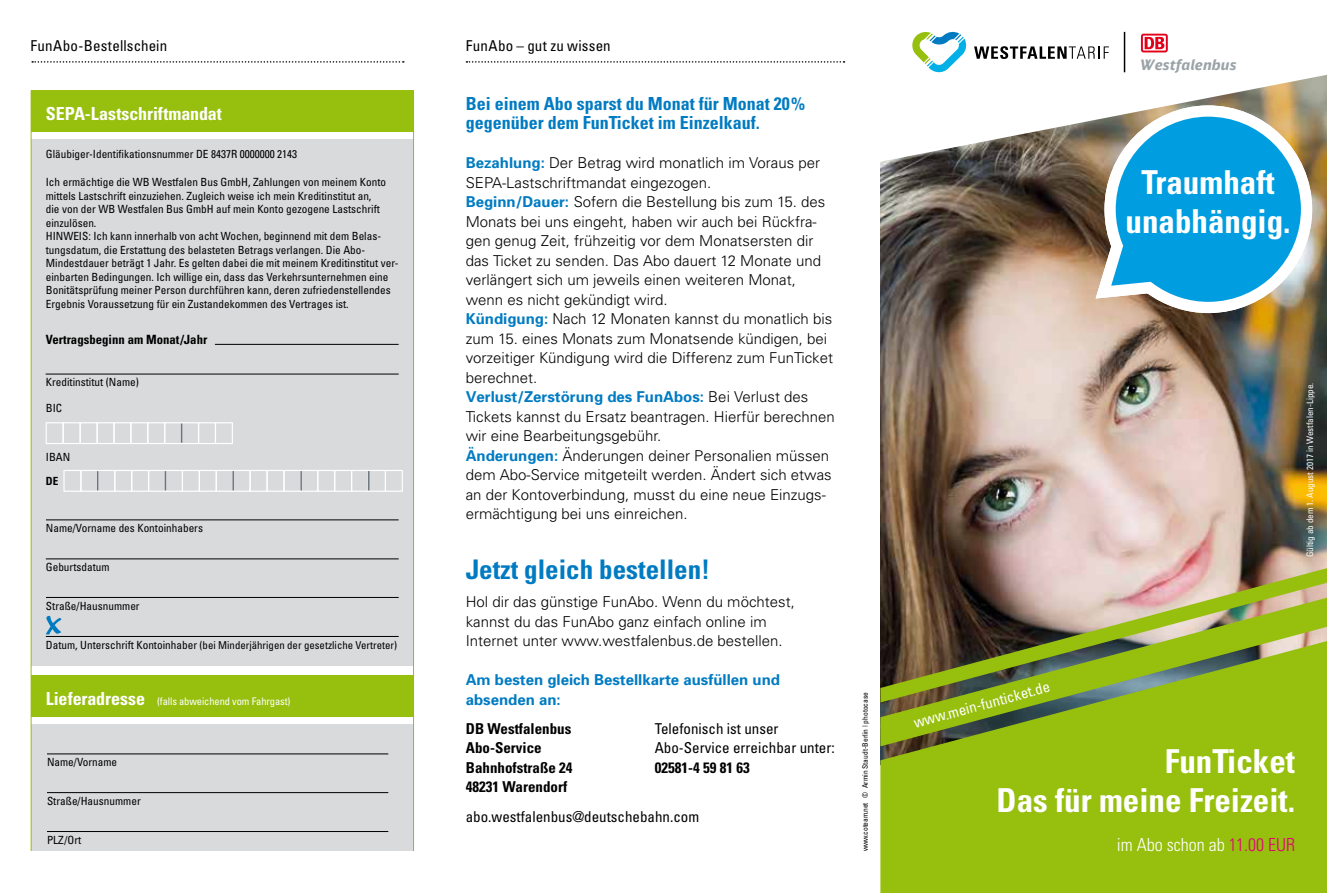
<style>
.page{position:relative;width:1327px;height:893px;background:#fff}
.page>*{position:absolute;margin:0;border:0;box-sizing:border-box;transform-origin:0 0}
.t1{font:700 condensed 33px/39px "Univers";color:#fff;text-align:right}
.t2{font:700 condensed 27px "Univers";color:#007bc2}
.t3{font:700 condensed 18px/19.5px "Univers";color:#007bc2}
.t4{font:700 condensed 18px "Univers";letter-spacing:-.005em;color:#fff}
.t5{font:300 condensed 18px "Univers";color:#fff}
.t6{font:300 15px/19.5px "Univers";color:#000}
.t7{font:condensed 15px/19.5px "Univers";color:#000}
.t8{font:700 condensed 15px/19.5px "Univers";color:#000}
.t9{font:700 15px/19.5px "Univers";color:#007bc2}
.t10{font:condensed 15px "Univers";color:#fff}
.t11{font:italic 700 14.4px "DB Sans Alternate";letter-spacing:.01em;color:#9aa3a8}
.t12{font:700 condensed 12.75px "Univers";color:#000}
.t13{font:condensed 11.25px/13.5px "Univers";color:#000}
.t14{font:700 condensed 11.25px "Univers";color:#000}
.t15{font:condensed 10.8px "Univers";color:#000}
.t16{font:condensed 10.5px "Univers";letter-spacing:-.01em;color:#fff}
.t17{font:condensed 9px "Univers";color:#fff}
.t18{font:condensed 7.5px "Univers";color:#000}
.s1{font-size:11.25px}
.s2{font-weight:700;color:#007bc2}
.s3{color:#e2007a}
</style>
<div class="page">
<svg style="left:466px;top:61px;width:378px;height:2px"></svg>
<svg style="left:32px;top:61px;width:372px;height:2px"></svg>
<div style="left:31px;top:90px;width:382px;height:42px;background:#97bf0d"></div>
<div style="left:31px;top:675px;width:382px;height:42px;background:#97bf0d"></div>
<div style="left:31px;top:139px;width:382px;height:527px;background:#d9dadb"></div>
<div style="left:31px;top:724px;width:382px;height:127px;background:#d9dadb"></div>
<hr style="left:215px;top:344px;width:184px;height:1px;background:#000">
<hr style="left:46px;top:374px;width:353px;height:1px;background:#000">
<hr style="left:46px;top:559px;width:353px;height:1px;background:#000">
<hr style="left:46px;top:520px;width:353px;height:1px;background:#000">
<hr style="left:47px;top:754px;width:341px;height:1px;background:#000">
<hr style="left:47px;top:792px;width:341px;height:1px;background:#000">
<hr style="left:47px;top:831px;width:341px;height:1px;background:#000">
<hr style="left:46px;top:636px;width:353px;height:1px;background:#000">
<hr style="left:46px;top:597px;width:353px;height:1px;background:#000">
<div style="left:113px;top:422px;width:18px;height:22px;border:1px solid #fff"></div>
<div style="left:181px;top:422px;width:18px;height:22px;border:1px solid #fff"></div>
<div style="left:147px;top:422px;width:18px;height:22px;border:1px solid #fff"></div>
<div style="left:215px;top:422px;width:18px;height:22px;border:1px solid #fff"></div>
<div style="left:80px;top:422px;width:18px;height:22px;border:1px solid #fff"></div>
<div style="left:63px;top:422px;width:18px;height:22px;border:1px solid #fff"></div>
<div style="left:46px;top:422px;width:18px;height:22px;border:1px solid #fff"></div>
<div style="left:130px;top:422px;width:18px;height:22px;border:1px solid #fff"></div>
<div style="left:198px;top:422px;width:18px;height:22px;border:1px solid #fff"></div>
<div style="left:97px;top:422px;width:18px;height:22px;border:1px solid #fff"></div>
<div style="left:164px;top:422px;width:18px;height:22px;border:1px solid #fff"></div>
<svg style="left:181px;top:423px;width:1px;height:20px"></svg>
<div style="left:216px;top:470px;width:18px;height:22px;border:1px solid #fff"></div>
<div style="left:283px;top:470px;width:18px;height:22px;border:1px solid #fff"></div>
<div style="left:351px;top:470px;width:18px;height:22px;border:1px solid #fff"></div>
<div style="left:182px;top:470px;width:18px;height:22px;border:1px solid #fff"></div>
<div style="left:317px;top:470px;width:18px;height:22px;border:1px solid #fff"></div>
<div style="left:385px;top:470px;width:18px;height:22px;border:1px solid #fff"></div>
<div style="left:250px;top:470px;width:18px;height:22px;border:1px solid #fff"></div>
<div style="left:233px;top:470px;width:18px;height:22px;border:1px solid #fff"></div>
<div style="left:300px;top:470px;width:18px;height:22px;border:1px solid #fff"></div>
<div style="left:368px;top:470px;width:18px;height:22px;border:1px solid #fff"></div>
<div style="left:199px;top:470px;width:18px;height:22px;border:1px solid #fff"></div>
<div style="left:266px;top:470px;width:18px;height:22px;border:1px solid #fff"></div>
<div style="left:334px;top:470px;width:18px;height:22px;border:1px solid #fff"></div>
<div style="left:63px;top:470px;width:18px;height:22px;border:1px solid #fff"></div>
<div style="left:131px;top:470px;width:18px;height:22px;border:1px solid #fff"></div>
<div style="left:165px;top:470px;width:18px;height:22px;border:1px solid #fff"></div>
<div style="left:97px;top:470px;width:18px;height:22px;border:1px solid #fff"></div>
<div style="left:80px;top:470px;width:18px;height:22px;border:1px solid #fff"></div>
<div style="left:148px;top:470px;width:18px;height:22px;border:1px solid #fff"></div>
<div style="left:114px;top:470px;width:18px;height:22px;border:1px solid #fff"></div>
<svg style="left:97px;top:471px;width:1px;height:19px"></svg>
<svg style="left:165px;top:471px;width:1px;height:19px"></svg>
<svg style="left:232px;top:471px;width:2px;height:19px"></svg>
<svg style="left:300px;top:471px;width:2px;height:19px"></svg>
<svg style="left:368px;top:471px;width:1px;height:19px"></svg>
<svg style="left:46px;top:616px;width:15px;height:18px"></svg>
<hr style="left:31px;top:91px;width:1px;height:760px;background:#97bf0d">
<hr style="left:413px;top:91px;width:1px;height:760px;background:#97bf0d">
<img style="left:880px;top:162px;width:447px;height:406px">
<img style="left:880px;top:568px;width:447px;height:30px">
<img style="left:880px;top:598px;width:447px;height:43px">
<svg style="left:880px;top:641px;width:447px;height:252px;background:#8eb115"></svg>
<svg style="left:880px;top:31px;width:447px;height:131px"></svg>
<div style="left:1008px;top:63px;width:65px;height:13px;background:#fff"></div>
<hr style="left:1123px;top:32px;width:2px;height:40px;background:#000">
<svg style="left:974px;top:46px;width:135px;height:13px"></svg>
<svg style="left:911px;top:31px;width:56px;height:42px"></svg>
<svg style="left:1141px;top:34px;width:26px;height:18px"></svg>
<svg style="left:1143px;top:36px;width:23px;height:15px"></svg>
<svg style="left:1144px;top:37px;width:20px;height:12px"></svg>
<svg style="left:1088px;top:100px;width:229px;height:219px"></svg>
<p class="t7" style="left:31px;top:36px;width:138px">FunAbo-Bestellschein</p>
<p class="t7" style="left:466px;top:36px;width:146px">FunAbo – gut zu wissen</p>
<p class="t4" style="left:46px;top:102px;width:178px">SEPA-Lastschriftmandat</p>
<p class="t13" style="left:46px;top:147px;width:253px">Gläubiger-Identifikationsnummer DE 8437R 0000000 2143</p>
<p class="t13" style="left:46px;top:175px;width:354px">Ich ermächtige die WB Westfalen Bus GmbH, Zahlungen von meinem Konto mittels Lastschrift einzuziehen. Zugleich weise ich mein Kreditinstitut an,<br>die von der WB Westfalen Bus GmbH auf mein Konto gezogene Lastschrift einzulösen.<br>HINWEIS: Ich kann innerhalb von acht Wochen, beginnend mit dem Belas&shy;tungsdatum, die Erstattung des belasteten Betrags verlangen. Die Abo-Mindestdauer beträgt 1 Jahr. Es gelten dabei die mit meinem Kreditinstitut ver&shy;einbarten Bedingungen. Ich willige ein, dass das Verkehrsunternehmen eine Bonitätsprüfung meiner Person durchführen kann, deren zufriedenstellendes Ergebnis Voraussetzung für ein Zustandekommen des Vertrages ist.</p>
<p class="t12" style="left:46px;top:332px;width:163px">Vertragsbeginn am Monat/Jahr</p>
<p class="t13" style="left:46px;top:375px;width:95px">Kreditinstitut (Name)</p>
<p class="t13" style="left:46px;top:401px;width:18px">BIC</p>
<p class="t13" style="left:46px;top:450px;width:26px">IBAN</p>
<p class="t14" style="left:46px;top:474px;width:14px">DE</p>
<p class="t13" style="left:46px;top:521px;width:159px">Name/Vorname des Kontoinhabers</p>
<p class="t13" style="left:46px;top:560px;width:65px">Geburtsdatum</p>
<p class="t13" style="left:46px;top:599px;width:95px">Straße/Hausnummer</p>
<p class="t15" style="left:46px;top:638px;width:353px"><span class="s1">Datum, Unterschrift Kontoinhaber</span> (bei Minderjährigen der gesetzliche Vertreter)</p>
<p class="t4" style="left:46px;top:687px;width:101px">Lieferadresse</p>
<p class="t16" style="left:157px;top:694px;width:135px">(falls abweichend vom Fahrgast)</p>
<p class="t13" style="left:47px;top:755px;width:72px">Name/Vorname</p>
<p class="t13" style="left:47px;top:794px;width:95px">Straße/Hausnummer</p>
<p class="t13" style="left:47px;top:833px;width:36px">PLZ/Ort</p>
<p class="t3" style="left:466px;top:93px;width:341px">Bei einem Abo sparst du Monat für Monat 20% gegenüber dem FunTicket im Einzelkauf.</p>
<p class="t6" style="left:466px;top:153px;width:370px"><span class="s2">Bezahlung:</span> Der Betrag wird monatlich im Voraus per SEPA-Lastschriftmandat eingezogen.<br><span class="s2">Beginn/Dauer:</span> Sofern die Bestellung bis zum 15. des Monats bei uns eingeht, haben wir auch bei Rückfra&shy;gen genug Zeit, frühzeitig vor dem Monatsersten dir das Ticket zu senden. Das Abo dauert 12 Monate und verlängert sich um jeweils einen weiteren Monat, wenn es nicht gekündigt wird.<br><span class="s2">Kündigung:</span> Nach 12 Monaten kannst du monatlich bis zum 15. eines Monats zum Monatsende kündigen, bei vorzeitiger Kündigung wird die Differenz zum FunTicket berechnet.<br><span class="s2">Verlust/Zerstörung des FunAbos:</span> Bei Verlust des Tickets kannst du Ersatz beantragen. Hierfür berechnen wir eine Bearbeitungsgebühr.<br><span class="s2">Änderungen:</span> Änderungen deiner Personalien müssen dem Abo-Service mitgeteilt werden. Ändert sich etwas an der Kontoverbindung, musst du eine neue Einzugs&shy;ermächtigung bei uns einreichen.</p>
<h2 class="t2" style="left:466px;top:553px;width:246px">Jetzt gleich bestellen!</h2>
<p class="t6" style="left:466px;top:592px;width:331px">Hol dir das günstige FunAbo. Wenn du möchtest, kannst du das FunAbo ganz einfach online im<br>Internet unter www.westfalenbus.de bestellen.</p>
<p class="t9" style="left:466px;top:670px;width:316px">Am besten gleich Bestellkarte ausfüllen und absenden an:</p>
<p class="t8" style="left:466px;top:719px;width:108px">DB Westfalenbus<br>Abo-Service<br>Bahnhofstraße 24<br>48231 Warendorf</p>
<p class="t7" style="left:655px;top:718px;width:181px">Telefonisch ist unser<br>Abo-Service erreichbar unter:</p>
<p class="t8" style="left:655px;top:758px;width:96px">02581-4 59 81 63</p>
<p class="t7" style="left:466px;top:806px;width:235px">abo.westfalenbus@deutschebahn.com</p>
<p class="t18" style="left:860px;top:851px;width:161px;rotate:-90deg">www.coteam.net © Armin Staudt-Berlin | photocase</p>
<p class="t11" style="left:1140px;top:55px;width:98px">Westfalenbus</p>
<h1 class="t1" style="left:1125px;top:162px;width:166px;text-align:center">Traumhaft unabhängig.</h1>
<p class="t17" style="left:1304px;top:557px;width:176px;rotate:-90deg">Gültig ab dem 1. August 2017 in Westfalen-Lippe.</p>
<p class="t10" style="left:911px;top:713px;width:142px;rotate:-15deg">www.mein-funticket.de</p>
<h1 class="t1" style="left:996px;top:741px;width:300px">FunTicket<br>Das für meine Freizeit.</h1>
<p class="t5" style="left:1117px;top:834px;width:180px">im Abo schon ab <span class="s3">11.00 EUR</span></p>
</div>
